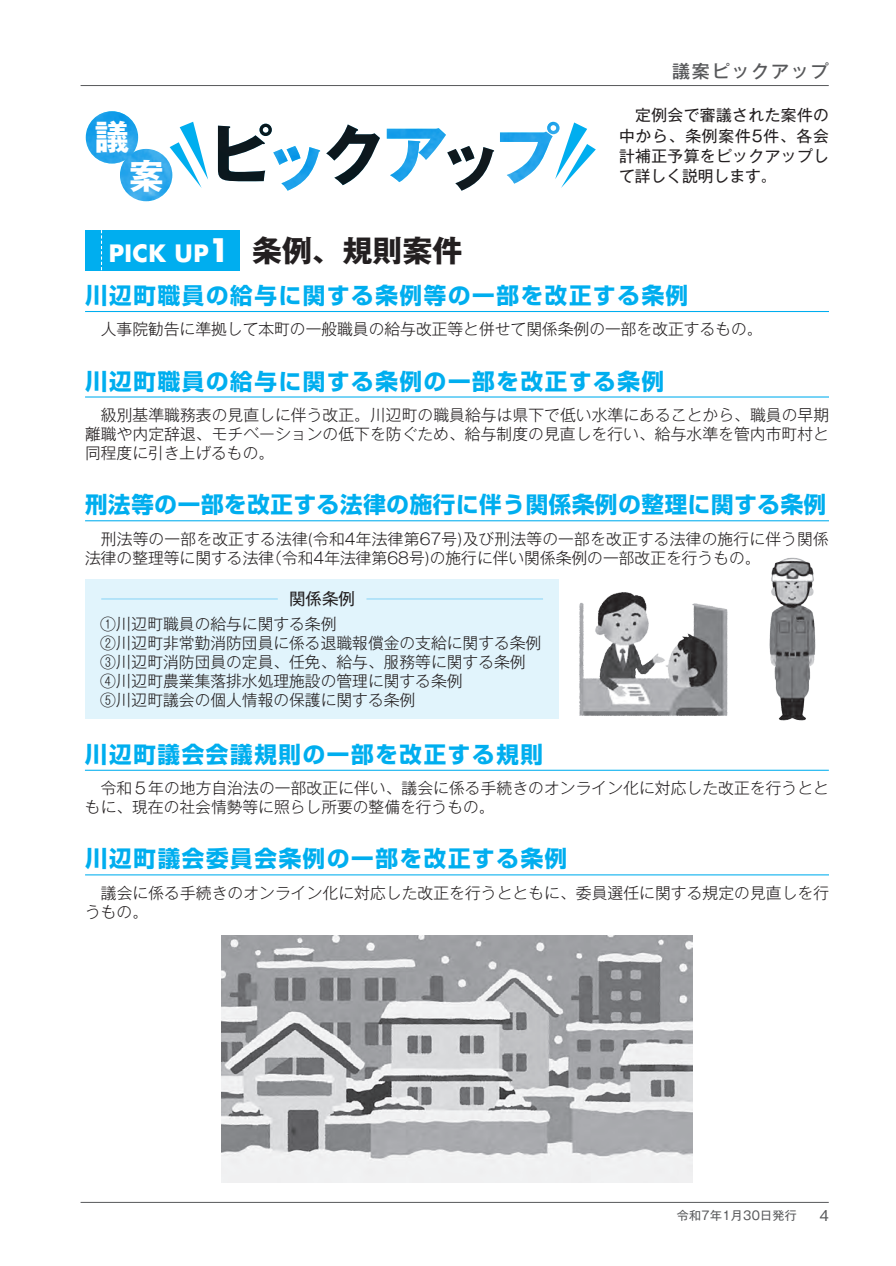
<style>
.page{position:relative;width:896px;height:1266px;background:#fff}
.page>*{position:absolute;margin:0;border:0;box-sizing:border-box;transform-origin:0 0}
.t1{font:700 34.5px "Gothic MB101 Pro";color:#fff}
.t2{font:700 31.5px "Futura";color:#fff}
.t3{font:700 30px "Gothic MB101 Pro";color:#231f20}
.t4{font:700 23.25px "Futura";letter-spacing:-.01em;color:#fff}
.t5{font:700 22.5px "Shin Go Pro";letter-spacing:.075em;color:#00aeef}
.t6{font:700 22.5px "Shin Go Pro";letter-spacing:.03em;color:#00aeef}
.t7{font:500 18px "Gothic MB101 Pro";letter-spacing:.1em;color:#57585a}
.t8{font:16.5px "Gothic MB101 Pro";color:#231f20}
.t9{font:300 15.75px/19.2px "Gothic MB101 Pro";color:#231f20}
.t10{font:15.75px/20.2px "Gothic MB101 Pro";letter-spacing:.025em;color:#231f20}
.t11{font:15.75px "Gothic MB101 Pro";color:#231f20}
.t12{font:500 15px "Gothic BBB Pro";color:#57585a}
.t13{font:12px "Gothic MB101 Pro";letter-spacing:.025em;color:#57585a}
</style>
<div class="page">
<hr style="left:81px;top:1202px;width:747px;height:1px;background:#57585a">
<hr style="left:81px;top:85px;width:747px;height:1px;background:#57585a">
<svg style="left:170px;top:122px;width:38px;height:66px"></svg>
<svg style="left:500px;top:122px;width:95px;height:66px"></svg>
<svg style="left:218px;top:124px;width:102px;height:67px"></svg>
<svg style="left:326px;top:124px;width:54px;height:61px"></svg>
<svg style="left:387px;top:128px;width:107px;height:63px"></svg>
<svg style="left:86px;top:111px;width:52px;height:52px;background:#20a2ea"></svg>
<svg style="left:120px;top:149px;width:52px;height:52px;background:#33aaec"></svg>
<hr style="left:85px;top:311px;width:744px;height:1px;background:#00aeef">
<hr style="left:85px;top:396px;width:744px;height:1px;background:#00aeef">
<hr style="left:85px;top:769px;width:743px;height:1px;background:#00aeef">
<hr style="left:85px;top:874px;width:744px;height:1px;background:#00aeef">
<div style="left:85px;top:230px;width:155px;height:40px;background:#00aeef"></div>
<svg style="left:101px;top:230px;width:1px;height:40px"></svg>
<div style="left:85px;top:579px;width:474px;height:139px;background:#e1f4fc"></div>
<hr style="left:85px;top:520px;width:744px;height:1px;background:#00aeef">
<hr style="left:101px;top:598px;width:177px;height:1px;background:#a4def8">
<hr style="left:366px;top:598px;width:177px;height:1px;background:#a4def8">
<img style="left:221px;top:935px;width:471px;height:247px">
<img style="left:579px;top:592px;width:149px;height:124px">
<img style="left:769px;top:557px;width:47px;height:164px">
<h1 class="t1" style="left:95px;top:108px;width:36px">議</h1>
<h1 class="t1" style="left:129px;top:147px;width:36px">案</h1>
<h2 class="t2" style="left:209px;top:227px;width:23px">1</h2>
<h3 class="t4" style="left:108px;top:236px;width:102px">PICK UP</h3>
<h3 class="t3" style="left:252px;top:226px;width:212px">条例、規則案件</h3>
<p class="t7" style="left:672px;top:57px;width:158px">議案ピックアップ</p>
<p class="t10" style="left:619px;top:103px;width:211px">　定例会で審議された案件の中から、条例案件5件、各会</p>
<p class="t11" style="left:619px;top:163px;width:159px">て詳しく説明します。</p>
<p class="t10" style="left:619px;top:144px;width:211px">計補正予算をピックアップし</p>
<h3 class="t5" style="left:85px;top:277px;width:605px">川辺町職員の給与に関する条例等の一部を改正する条例</h3>
<p class="t9" style="left:101px;top:317px;width:663px">人事院勧告に準拠して本町の一般職員の給与改正等と併せて関係条例の一部を改正するもの。</p>
<h3 class="t5" style="left:85px;top:363px;width:580px">川辺町職員の給与に関する条例の一部を改正する条例</h3>
<p class="t9" style="left:85px;top:403px;width:745px;text-align:justify;text-indent:16px">級別基準職務表の見直しに伴う改正。川辺町の職員給与は県下で低い水準にあることから、職員の早期離職や内定辞退、モチベーションの低下を防ぐため、給与制度の見直しを行い、給与水準を管内市町村と同程度に引き上げるもの。</p>
<h3 class="t6" style="left:85px;top:487px;width:742px">刑法等の一部を改正する法律の施行に伴う関係条例の整理に関する条例</h3>
<p class="t9" style="left:266px;top:527px;width:564px;text-indent:-165px">刑法等の一部を改正する法律(令和4年法律第67号)及び刑法等の一部を改正する法律の施行に伴う関係（令和4年法律第68号)の施行に伴い関係条例の一部改正を行うもの。</p>
<p class="t9" style="left:85px;top:546px;width:190px">法律の整理等に関する法律</p>
<p class="t8" style="left:289px;top:585px;width:67px">関係条例</p>
<p class="t9" style="left:100px;top:611px;width:443px">①川辺町職員の給与に関する条例<br>②川辺町非常勤消防団員に係る退職報償金の支給に関する条例<br>③川辺町消防団員の定員、任免、給与、服務等に関する条例<br>④川辺町農業集落排水処理施設の管理に関する条例<br>⑤川辺町議会の個人情報の保護に関する条例</p>
<h3 class="t5" style="left:85px;top:736px;width:459px">川辺町議会会議規則の一部を改正する規則</h3>
<p class="t9" style="left:85px;top:776px;width:745px;text-indent:16px">令和５年の地方自治法の一部改正に伴い、議会に係る手続きのオンライン化に対応した改正を行うとともに、現在の社会情勢等に照らし所要の整備を行うもの。</p>
<h3 class="t5" style="left:85px;top:841px;width:484px">川辺町議会委員会条例の一部を改正する条例</h3>
<p class="t9" style="left:85px;top:880px;width:745px;text-indent:16px">議会に係る手続きのオンライン化に対応した改正を行うとともに、委員選任に関する規定の見直しを行うもの。</p>
<p class="t13" style="left:677px;top:1205px;width:121px">令和7年1月30日発行</p>
<p class="t12" style="left:819px;top:1202px;width:11px">4</p>
</div>
